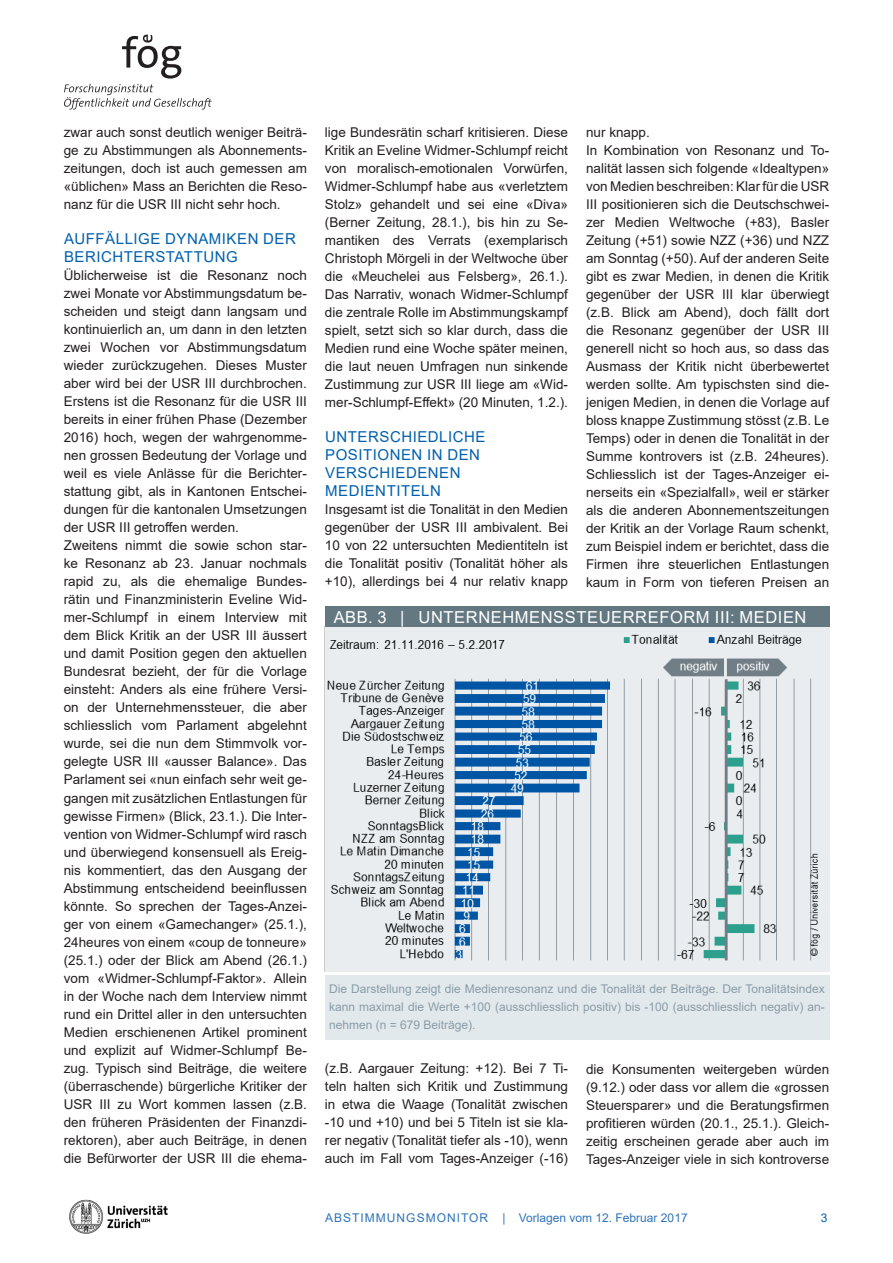
<style>
.page{position:relative;width:893px;height:1263px;background:#fff}
.page>*{position:absolute;margin:0;border:0;box-sizing:border-box;transform-origin:0 0}
.Box-Titel{font:16.5px "Arial";letter-spacing:.035em;color:#fff}
.T-Titel{font:15px/18px "Arial";letter-spacing:.035em;color:#0160ae}
.L-text{font:13.5px/18px "Arial";color:#231f20;text-align:justify}
.Box-Text{font:12px/18px "Arial";color:#8a9ca6;text-align:justify}
.t1{font:12px "Arial";color:#2f74ba}
.t2{font:12px "Arial";color:#0160ae}
</style>
<div class="page">
<img style="left:69px;top:1199px;width:99px;height:35px">
<svg style="left:64px;top:35px;width:148px;height:74px"></svg>
<img style="left:325px;top:627px;width:504px;height:345px">
<div style="left:325px;top:606px;width:504px;height:21px;background:#647882"></div>
<div style="left:325px;top:975px;width:504px;height:65px;background:#e2e9ed"></div>
<p class="L-text" style="left:64px;top:124px;width:245px">zwar auch sonst deutlich weniger Beiträ&shy;ge zu Abstimmungen als Abonnements&shy;zeitungen, doch ist auch gemessen am «üblichen» Mass an Berichten die Reso&shy;nanz für die USR III nicht sehr hoch.</p>
<p class="T-Titel" style="left:64px;top:230px;width:233px">AUFFÄLLIGE DYNAMIKEN DER<br>BERICHTERSTATTUNG</p>
<p class="L-text" style="left:64px;top:267px;width:245px">Üblicherweise ist die Resonanz noch zwei Monate vor Abstimmungsdatum be&shy;scheiden und steigt dann langsam und kontinuierlich an, um dann in den letzten zwei Wochen vor Abstimmungsdatum wieder zurückzugehen. Dieses Muster aber wird bei der USR III durchbrochen.<br>Erstens ist die Resonanz für die USR III bereits in einer frühen Phase (Dezember 2016) hoch, wegen der wahrgenomme&shy;nen grossen Bedeutung der Vorlage und weil es viele Anlässe für die Berichter&shy;stattung gibt, als in Kantonen Entschei&shy;dungen für die kantonalen Umsetzungen der USR III getroffen werden.</p>
<p class="L-text" style="left:64px;top:537px;width:245px">Zweitens nimmt die sowie schon star&shy;ke Resonanz ab 23. Januar nochmals rapid zu, als die ehemalige Bundes&shy;rätin und Finanzministerin Eveline Wid&shy;mer-Schlumpf in einem Interview mit dem Blick Kritik an der USR III äussert und damit Position gegen den aktuellen Bundesrat bezieht, der für die Vorlage einsteht: Anders als eine frühere Versi&shy;on der Unternehmenssteuer, die aber schliesslich vom Parlament abgelehnt wurde, sei die nun dem Stimmvolk vor&shy;gelegte USR III «ausser Balance». Das Parlament sei «nun einfach sehr weit ge&shy;gangen mit zusätzlichen Entlastungen für gewisse Firmen» (Blick, 23.1.). Die Inter&shy;vention von Widmer-Schlumpf wird rasch und überwiegend konsensuell als Ereig&shy;nis kommentiert, das den Ausgang der Abstimmung entscheidend beeinflussen könnte. So sprechen der Tages-Anzei&shy;ger von einem «Gamechanger» (25.1.), 24heures von einem «coup de tonneure» (25.1.) oder der Blick am Abend (26.1.) vom «Widmer-Schlumpf-Faktor». Allein in der Woche nach dem Interview nimmt rund ein Drittel aller in den untersuchten Medien erschienenen Artikel prominent und explizit auf Widmer-Schlumpf Be&shy;zug. Typisch sind Beiträge, die weitere (überraschende) bürgerliche Kritiker der USR III zu Wort kommen lassen (z.B. den früheren Präsidenten der Finanzdi&shy;rektoren), aber auch Beiträge, in denen die Befürworter der USR III die ehema-</p>
<p class="L-text" style="left:325px;top:124px;width:245px">lige Bundesrätin scharf kritisieren. Diese Kritik an Eveline Widmer-Schlumpf reicht von moralisch-emotionalen Vorwürfen, Widmer-Schlumpf habe aus «verletztem Stolz» gehandelt und sei eine «Diva» (Berner Zeitung, 28.1.), bis hin zu Se&shy;mantiken des Verrats (exemplarisch Christoph Mörgeli in der Weltwoche über die «Meuchelei aus Felsberg», 26.1.).<br>Das Narrativ, wonach Widmer-Schlumpf die zentrale Rolle im Abstimmungskampf spielt, setzt sich so klar durch, dass die Medien rund eine Woche später meinen, die laut neuen Umfragen nun sinkende Zustimmung zur USR III liege am «Wid&shy;mer-Schlumpf-Effekt» (20 Minuten, 1.2.).</p>
<p class="T-Titel" style="left:325px;top:428px;width:162px">UNTERSCHIEDLICHE<br>POSITIONEN IN DEN<br>VERSCHIEDENEN<br>MEDIENTITELN</p>
<p class="L-text" style="left:325px;top:501px;width:245px">Insgesamt ist die Tonalität in den Medien gegenüber der USR III ambivalent. Bei 10 von 22 untersuchten Medientiteln ist die Tonalität positiv (Tonalität höher als +10), allerdings bei 4 nur relativ knapp</p>
<p class="L-text" style="left:586px;top:124px;width:65px">nur knapp.</p>
<p class="L-text" style="left:586px;top:142px;width:245px">In Kombination von Resonanz und To&shy;nalität lassen sich folgende «Idealtypen» von Medien beschreiben: Klar für die USR III positionieren sich die Deutschschwei&shy;zer Medien Weltwoche (+83), Basler Zeitung (+51) sowie NZZ (+36) und NZZ am Sonntag (+50). Auf der anderen Seite gibt es zwar Medien, in denen die Kritik gegenüber der USR III klar überwiegt (z.B. Blick am Abend), doch fällt dort die Resonanz gegenüber der USR III generell nicht so hoch aus, so dass das Ausmass der Kritik nicht überbewertet werden sollte. Am typischsten sind die&shy;jenigen Medien, in denen die Vorlage auf bloss knappe Zustimmung stösst (z.B. Le Temps) oder in denen die Tonalität in der Summe kontrovers ist (z.B. 24heures).<br>Schliesslich ist der Tages-Anzeiger ei&shy;nerseits ein «Spezialfall», weil er stärker als die anderen Abonnementszeitungen der Kritik an der Vorlage Raum schenkt, zum Beispiel indem er berichtet, dass die Firmen ihre steuerlichen Entlastungen kaum in Form von tieferen Preisen an</p>
<p class="Box-Titel" style="left:334px;top:605px;width:474px">ABB. 3 | UNTERNEHMENSSTEUERREFORM III: MEDIEN</p>
<p class="Box-Text" style="left:329px;top:980px;width:497px">Die Darstellung zeigt die Medienresonanz und die Tonalität der Beiträge. Der Tonalitätsindex kann maximal die Werte +100 (ausschliesslich positiv) bis -100 (ausschliesslich negativ) an&shy;nehmen (n = 679 Beiträge).</p>
<p class="L-text" style="left:325px;top:1059px;width:245px">(z.B. Aargauer Zeitung: +12). Bei 7 Ti&shy;teln halten sich Kritik und Zustimmung in etwa die Waage (Tonalität zwischen -10 und +10) und bei 5 Titeln ist sie kla&shy;rer negativ (Tonalität tiefer als -10), wenn auch im Fall vom Tages-Anzeiger (-16)</p>
<p class="L-text" style="left:586px;top:1060px;width:245px">die Konsumenten weitergeben würden (9.12.) oder dass vor allem die «grossen Steuersparer» und die Beratungsfirmen profitieren würden (20.1., 25.1.). Gleich&shy;zeitig erscheinen gerade aber auch im Tages-Anzeiger viele in sich kontroverse</p>
<p class="t1" style="left:325px;top:1209px;width:364px">ABSTIMMUNGSMONITOR | Vorlagen vom 12. Februar 2017</p>
<p class="t2" style="left:821px;top:1209px;width:8px">3</p>
</div>
